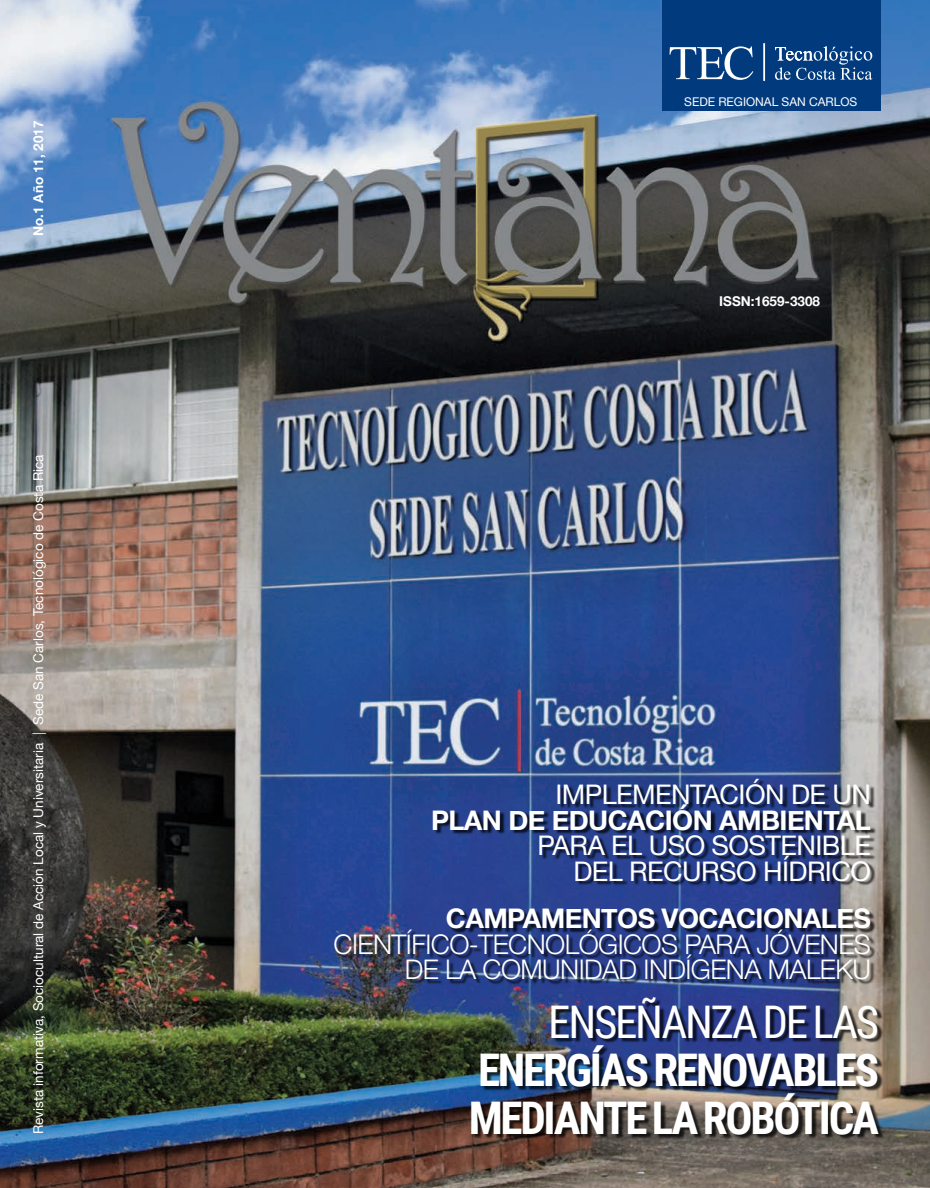
<style>
.page{position:relative;width:930px;height:1188px;background:#fff}
.page>*{position:absolute;margin:0;border:0;box-sizing:border-box;transform-origin:0 0}
.t1{font:700 45px "Roboto Condensed";letter-spacing:-.05em;color:#fff}
.t2{font:45px "Roboto Condensed";letter-spacing:-.05em;color:#fff}
.t3{font:300 27px/25.5px "Helvetica Neue";letter-spacing:-.02em;color:#fff;text-align:right}
.t4{font:27px/25.5px "Helvetica Neue";letter-spacing:-.02em;color:#fff;text-align:right}
.t5{font:700 27px "Helvetica Neue";letter-spacing:-.02em;color:#fff}
.t6{font:13.5px "Helvetica Neue";color:#fff}
.t7{font:700 13.5px "Helvetica Neue";color:#fff}
.t8{font:12px "Helvetica Neue";color:#fff}
.s1{font-weight:300}
</style>
<div class="page">
<img style="left:0;top:0;width:929px;height:1188px">
<div style="left:335px;top:780px;width:539px;height:204px;background:#000;opacity:.75"></div>
<div style="left:472px;top:999px;width:410px;height:140px;background:#000;opacity:.75"></div>
<div style="left:661px;top:0;width:218px;height:111px;background:#013b7e"></div>
<hr style="left:762px;top:43px;width:2px;height:38px;background:#fff">
<svg style="left:775px;top:46px;width:96px;height:34px"></svg>
<svg style="left:669px;top:46px;width:84px;height:34px"></svg>
<p class="t7" style="left:28px;top:236px;width:117px;rotate:-90deg">No.1 Año 11, 2017</p>
<p class="t6" style="left:28px;top:735px;width:282px;rotate:-90deg"><span class="s1">|</span> Sede San Carlos, Tecnológico de Costa Rica</p>
<p class="t6" style="left:28px;top:1134px;width:393px;rotate:-90deg">Revista informativa, Sociocultural de Acción Local y Universitaria</p>
<p class="t8" style="left:684px;top:93px;width:174px">SEDE REGIONAL SAN CARLOS</p>
<p class="t7" style="left:719px;top:290px;width:102px">ISSN:1659-3308</p>
<h2 class="t4" style="left:555px;top:784px;width:317px">IMPLEMENTACIÓN DE UN</h2>
<h2 class="t5" style="left:431px;top:799px;width:441px">PLAN DE EDUCACIÓN AMBIENTAL</h2>
<h2 class="t4" style="left:537px;top:835px;width:335px">PARA EL USO SOSTENIBLE<br>DEL RECURSO HÍDRICO</h2>
<h2 class="t5" style="left:445px;top:897px;width:426px">CAMPAMENTOS VOCACIONALES</h2>
<h2 class="t3" style="left:333px;top:929px;width:538px">CIENTÍFICO-TECNOLÓGICOS PARA JÓVENES<br>DE LA COMUNIDAD INDÍGENA MALEKU</h2>
<h1 class="t2" style="left:548px;top:990px;width:332px">ENSEÑANZA DE LAS</h1>
<h1 class="t1" style="left:478px;top:1038px;width:402px">ENERGÍAS RENOVABLES</h1>
<h1 class="t1" style="left:468px;top:1086px;width:411px">MEDIANTE LA ROBÓTICA</h1>
</div>
